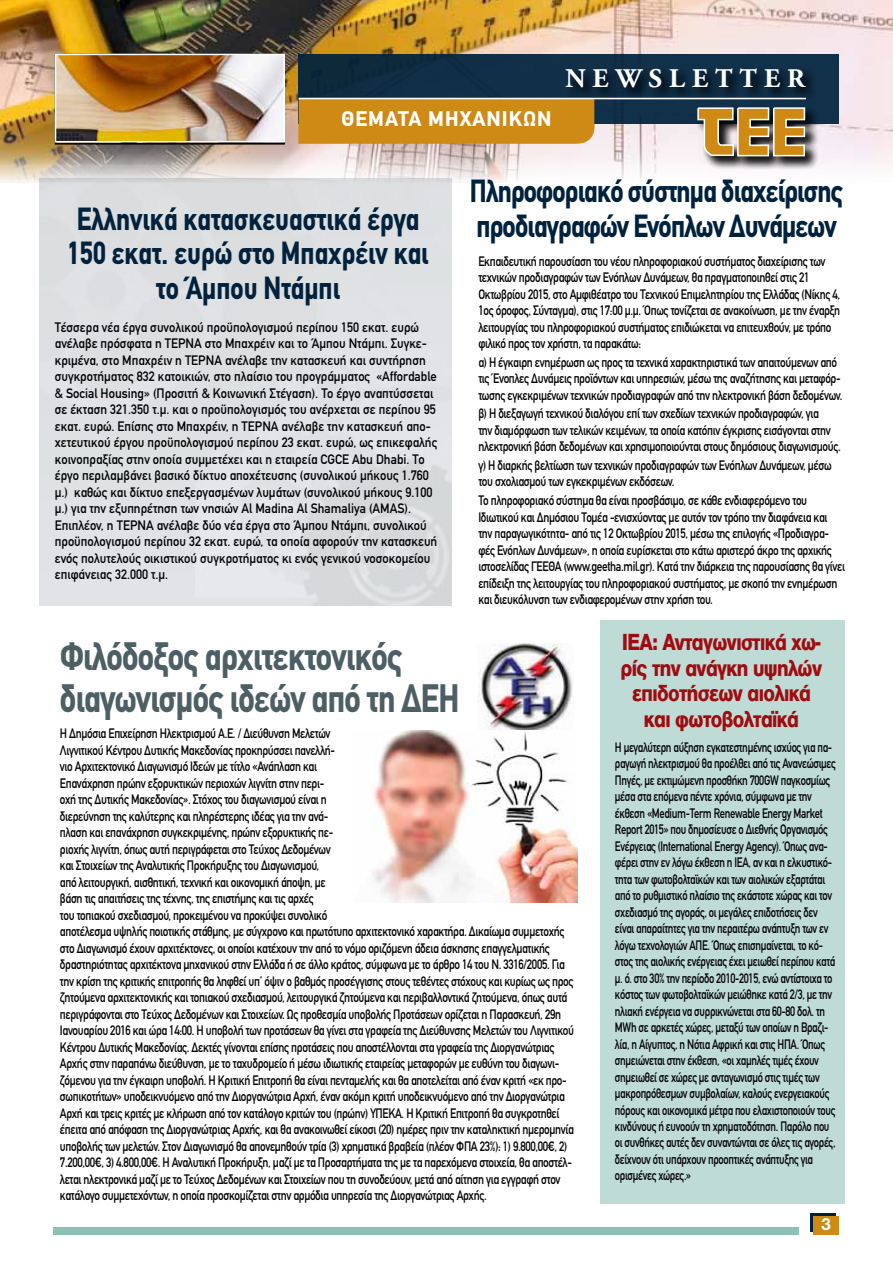
<style>
.page{position:relative;width:893px;height:1263px;background:#fff}
.page>*{position:absolute;margin:0;border:0;box-sizing:border-box;transform-origin:0 0}
.t1{font:700 39px/42px "CF Din";letter-spacing:-.02em;color:#4d5f65;scale:.83 1}
.t2{font:700 31.5px/34.5px "CF Din";color:#00223d;text-align:center;scale:.83 1}
.t3{font:700 31.5px/34.5px "CF Din";letter-spacing:-.03em;color:#00223d;scale:.83 1}
.t4{font:700 27px "CF Garamond";letter-spacing:.26em;color:#fff}
.t5{font:800 24px/25.5px "Helvetica Neue Greek";letter-spacing:-.03em;color:#9f0b10;text-align:center;scale:.83 1}
.t6{font:700 21px "CF Din";letter-spacing:.05em;color:#fff}
.t7{font:700 18px "Helvetica Neue Greek";color:#fff}
.t8{font:13.5px/16.5px "CF Din";letter-spacing:-.03em;color:#000;scale:.83 1}
.t9{font:13.5px/16.5px "CF Din";letter-spacing:-.03em;color:#000;scale:.78 1}
.t10{font:13.5px/16.5px "CF Din";color:#000;scale:.93 1}
</style>
<div class="page">
<img style="left:0;top:165px;width:781px;height:18px">
<img style="left:0;top:0;width:893px;height:165px">
<div style="left:55px;top:54px;width:230px;height:91px;border:2px solid #000"></div>
<div style="left:299px;top:54px;width:540px;height:69px;background:linear-gradient(to right,#0e2b3f,#12324c)"></div>
<div style="left:565px;top:67px;width:254px;height:35px;background:#000;opacity:.75"></div>
<div style="left:695px;top:105px;width:53px;height:65px;background:#000;opacity:.75"></div>
<div style="left:735px;top:105px;width:48px;height:65px;background:#000;opacity:.75"></div>
<div style="left:771px;top:105px;width:48px;height:65px;background:#000;opacity:.75"></div>
<svg style="left:696px;top:107px;width:110px;height:50px;background:#b39156"></svg>
<img style="left:58px;top:57px;width:224px;height:82px">
<div style="left:55px;top:54px;width:230px;height:88px;border:2px solid #fff"></div>
<div style="left:299px;top:99px;width:297px;height:45px;background:#ce8a14"></div>
<hr style="left:299px;top:98px;width:507px;height:1px;background:#fff">
<div style="left:810px;top:1214px;width:26px;height:18px;background:#00223d"></div>
<div style="left:813px;top:1216px;width:26px;height:18px;background:#ce8a14"></div>
<div style="left:53px;top:1227px;width:746px;height:7px;background:#8cc1b8"></div>
<div style="left:600px;top:620px;width:245px;height:583px;background:#bedbd5"></div>
<img style="left:372px;top:730px;width:206px;height:172px">
<img style="left:478px;top:644px;width:95px;height:85px">
<h3 class="t6" style="left:342px;top:108px;width:211px">ΘΕΜΑΤΑ ΜΗΧΑΝΙΚΩΝ</h3>
<h3 class="t4" style="left:565px;top:65px;width:241px">NEWSLETTER</h3>
<h2 class="t2" style="left:68px;top:202px;width:437px">Ελληνικά κατασκευαστικά έργα<br>150 εκατ. ευρώ στο Μπαχρέιν και το Άμπου Ντάμπι</h2>
<p class="t10" style="left:55px;top:319px;width:413px">Τέσσερα νέα έργα συνολικού προϋπολογισμού περίπου 150 εκατ. ευρώ ανέλαβε πρόσφατα η ΤΕΡΝΑ στο Μπαχρέιν και το Άμπου Ντάμπι. Συγκε&shy;κριμένα, στο Μπαχρέιν η ΤΕΡΝΑ ανέλαβε την κατασκευή και συντήρηση συγκροτήματος 832 κατοικιών, στο πλαίσιο του προγράμματος «Affordable &amp; Social Housing» (Προσιτή &amp; Κοινωνική Στέγαση). Το έργο αναπτύσσεται σε έκταση 321.350 τ.μ. και ο προϋπολογισμός του ανέρχεται σε περίπου 95 εκατ. ευρώ. Επίσης στο Μπαχρέιν, η ΤΕΡΝΑ ανέλαβε την κατασκευή απο&shy;χετευτικού έργου προϋπολογισμού περίπου 23 εκατ. ευρώ, ως επικεφαλής κοινοπραξίας στην οποία συμμετέχει και η εταιρεία CGCE Abu Dhabi. Το έργο περιλαμβάνει βασικό δίκτυο αποχέτευσης (συνολικού μήκους 1.760 μ.) καθώς και δίκτυο επεξεργασμένων λυμάτων (συνολικού μήκους 9.100 μ.) για την εξυπηρέτηση των νησιών Al Madina Al Shamaliya (AMAS).<br>Επιπλέον, η ΤΕΡΝΑ ανέλαβε δύο νέα έργα στο Άμπου Ντάμπι, συνολικού προϋπολογισμού περίπου 32 εκατ. ευρώ, τα οποία αφορούν την κατασκευή ενός πολυτελούς οικιστικού συγκροτήματος κι ενός γενικού νοσοκομείου επιφάνειας 32.000 τ.μ.</p>
<h2 class="t3" style="left:470px;top:174px;width:451px">Πληροφοριακό σύστημα διαχείρισης προδιαγραφών Ενόπλων Δυνάμεων</h2>
<p class="t8" style="left:478px;top:253px;width:438px">Εκπαιδευτική παρουσίαση του νέου πληροφοριακού συστήματος διαχείρισης των τεχνικών προδιαγραφών των Ενόπλων Δυνάμεων, θα πραγματοποιηθεί στις 21<br>Οκτωβρίου 2015, στο Αμφιθέατρο του Τεχνικού Επιμελητηρίου της Ελλάδας (Νίκης 4, 1ος όροφος, Σύνταγμα), στις 17:00 μ.μ. Όπως τονίζεται σε ανακοίνωση, με την έναρξη λειτουργίας του πληροφοριακού συστήματος επιδιώκεται να επιτευχθούν, με τρόπο φιλικό προς τον χρήστη, τα παρακάτω:</p>
<p class="t8" style="left:478px;top:354px;width:440px">α) Η έγκαιρη ενημέρωση ως προς τα τεχνικά χαρακτηριστικά των απαιτούμενων από τις Ένοπλες Δυνάμεις προϊόντων και υπηρεσιών, μέσω της αναζήτησης και μεταφόρ&shy;τωσης εγκεκριμένων τεχνικών προδιαγραφών από την ηλεκτρονική βάση δεδομένων.</p>
<p class="t8" style="left:478px;top:406px;width:438px">β) Η διεξαγωγή τεχνικού διαλόγου επί των σχεδίων τεχνικών προδιαγραφών, για<br>την διαμόρφωση των τελικών κειμένων, τα οποία κατόπιν έγκρισης εισάγονται στην ηλεκτρονική βάση δεδομένων και χρησιμοποιούνται στους δημόσιους διαγωνισμούς.</p>
<p class="t8" style="left:478px;top:457px;width:427px">γ) Η διαρκής βελτίωση των τεχνικών προδιαγραφών των Ενόπλων Δυνάμεων, μέσω του σχολιασμού των εγκεκριμένων εκδόσεων.</p>
<p class="t8" style="left:478px;top:492px;width:443px">Το πληροφοριακό σύστημα θα είναι προσβάσιμο, σε κάθε ενδιαφερόμενο του Ιδιωτικού και Δημόσιου Τομέα -ενισχύοντας με αυτόν τον τρόπο την διαφάνεια και την παραγωγικότητα- από τις 12 Οκτωβρίου 2015, μέσω της επιλογής «Προδιαγρα&shy;φές Ενόπλων Δυνάμεων», η οποία ευρίσκεται στο κάτω αριστερό άκρο της αρχικής ιστοσελίδας ΓΕΕΘΑ (www.geetha.mil.gr). Κατά την διάρκεια της παρουσίασης θα γίνει επίδειξη της λειτουργίας του πληροφοριακού συστήματος, με σκοπό την ενημέρωση και διευκόλυνση των ενδιαφερομένων στην χρήση του.</p>
<h1 class="t1" style="left:60px;top:636px;width:483px">Φιλόδοξος αρχιτεκτονικός διαγωνισμός ιδεών από τη ΔΕΗ</h1>
<p class="t8" style="left:60px;top:725px;width:621px">Η Δημόσια Επιχείρηση Ηλεκτρισμού Α.Ε. / Διεύθυνση Μελετών<br>Λιγνιτικού Κέντρου Δυτικής Μακεδονίας προκηρύσσει πανελλή-<br>νιο Αρχιτεκτονικό Διαγωνισμό Ιδεών με τίτλο «Ανάπλαση και<br>Επανάχρηση πρώην εξορυκτικών περιοχών λιγνίτη στην περι-<br>οχή της Δυτικής Μακεδονίας». Στόχος του διαγωνισμού είναι η<br>διερεύνηση της καλύτερης και πληρέστερης ιδέας για την ανά-<br>πλαση και επανάχρηση συγκεκριμένης, πρώην εξορυκτικής πε-<br>ριοχής λιγνίτη, όπως αυτή περιγράφεται στο Τεύχος Δεδομένων<br>και Στοιχείων της Αναλυτικής Προκήρυξης του Διαγωνισμού,<br>από λειτουργική, αισθητική, τεχνική και οικονομική άποψη, με<br>βάση τις απαιτήσεις της τέχνης, της επιστήμης και τις αρχές<br>του τοπιακού σχεδιασμού, προκειμένου να προκύψει συνολικό<br>αποτέλεσμα υψηλής ποιοτικής στάθμης, με σύγχρονο και πρωτότυπο αρχιτεκτονικό χαρακτήρα. Δικαίωμα συμμετοχής στο Διαγωνισμό έχουν αρχιτέκτονες, οι οποίοι κατέχουν την από το νόμο οριζόμενη άδεια άσκησης επαγγελματικής δραστηριότητας αρχιτέκτονα μηχανικού στην Ελλάδα ή σε άλλο κράτος, σύμφωνα με το άρθρο 14 του Ν. 3316/2005. Για την κρίση της κριτικής επιτροπής θα ληφθεί υπ’ όψιν ο βαθμός προσέγγισης στους τεθέντες στόχους και κυρίως ως προς ζητούμενα αρχιτεκτονικής και τοπιακού σχεδιασμού, λειτουργικά ζητούμενα και περιβαλλοντικά ζητούμενα, όπως αυτά περιγράφονται στο Τεύχος Δεδομένων και Στοιχείων. Ως προθεσμία υποβολής Προτάσεων ορίζεται η Παρασκευή, 29η Ιανουαρίου 2016 και ώρα 14:00. Η υποβολή των προτάσεων θα γίνει στα γραφεία της Διεύθυνσης Μελετών του Λιγνιτικού Κέντρου Δυτικής Μακεδονίας. Δεκτές γίνονται επίσης προτάσεις που αποστέλλονται στα γραφεία της Διοργανώτριας Αρχής στην παραπάνω διεύθυνση, με το ταχυδρομείο ή μέσω ιδιωτικής εταιρείας μεταφορών με ευθύνη του διαγωνι&shy;ζόμενου για την έγκαιρη υποβολή. Η Κριτική Επιτροπή θα είναι πενταμελής και θα αποτελείται από έναν κριτή «εκ προ&shy;σωπικοτήτων» υποδεικνυόμενο από την Διοργανώτρια Αρχή, έναν ακόμη κριτή υποδεικνυόμενο από την Διοργανώτρια Αρχή και τρεις κριτές με κλήρωση από τον κατάλογο κριτών του (πρώην) ΥΠΕΚΑ. Η Κριτική Επιτροπή θα συγκροτηθεί έπειτα από απόφαση της Διοργανώτριας Αρχής, και θα ανακοινωθεί είκοσι (20) ημέρες πριν την καταληκτική ημερομηνία υποβολής των μελετών. Στον Διαγωνισμό θα απονεμηθούν τρία (3) χρηματικά βραβεία (πλέον ΦΠΑ 23%): 1) 9.800,00€, 2)<br>7.200,00€, 3) 4.800,00€. Η Αναλυτική Προκήρυξη, μαζί με τα Προσαρτήματα της με τα παρεχόμενα στοιχεία, θα αποστέλ&shy;λεται ηλεκτρονικά μαζί με το Τεύχος Δεδομένων και Στοιχείων που τη συνοδεύουν, μετά από αίτηση για εγγραφή στον κατάλογο συμμετεχόντων, η οποία προσκομίζεται στην αρμόδια υπηρεσία της Διοργανώτριας Αρχής.</p>
<h3 class="t5" style="left:621px;top:630px;width:244px">IEA: Ανταγωνιστικά χω&shy;ρίς την ανάγκη υψηλών επιδοτήσεων αιολικά και φωτοβολταϊκά</h3>
<p class="t9" style="left:615px;top:739px;width:285px">Η μεγαλύτερη αύξηση εγκατεστημένης ισχύος για πα&shy;ραγωγή ηλεκτρισμού θα προέλθει από τις Ανανεώσιμες Πηγές, με εκτιμώμενη προσθήκη 700GW παγκοσμίως μέσα στα επόμενα πέντε χρόνια, σύμφωνα με την έκθεση «Medium-Term Renewable Energy Market Report 2015» που δημοσίευσε ο Διεθνής Οργανισμός Ενέργειας (International Energy Agency). Όπως ανα&shy;φέρει στην εν λόγω έκθεση η IEA, αν και η ελκυστικό&shy;τητα των φωτοβολταϊκών και των αιολικών εξαρτάται από το ρυθμιστικό πλαίσιο της εκάστοτε χώρας και τον σχεδιασμό της αγοράς, οι μεγάλες επιδοτήσεις δεν είναι απαραίτητες για την περαιτέρω ανάπτυξη των εν λόγω τεχνολογιών ΑΠΕ. Όπως επισημαίνεται, το κό&shy;στος της αιολικής ενέργειας έχει μειωθεί περίπου κατά μ. ό. στο 30% την περίοδο 2010-2015, ενώ αντίστοιχα το κόστος των φωτοβολταϊκών μειώθηκε κατά 2/3, με την ηλιακή ενέργεια να συρρικνώνεται στα 60-80 δολ. τη MWh σε αρκετές χώρες, μεταξύ των οποίων η Βραζι&shy;λία, η Αίγυπτος, η Νότια Αφρική και στις ΗΠΑ. Όπως σημειώνεται στην έκθεση, «οι χαμηλές τιμές έχουν σημειωθεί σε χώρες με ανταγωνισμό στις τιμές των μακροπρόθεσμων συμβολαίων, καλούς ενεργειακούς πόρους και οικονομικά μέτρα που ελαχιστοποιούν τους κινδύνους ή ευνοούν τη χρηματοδότηση. Παρόλο που οι συνθήκες αυτές δεν συναντώνται σε όλες τις αγορές, δείχνουν ότι υπάρχουν προοπτικές ανάπτυξης για ορισμένες χώρες.»</p>
<h3 class="t7" style="left:821px;top:1215px;width:11px">3</h3>
</div>
